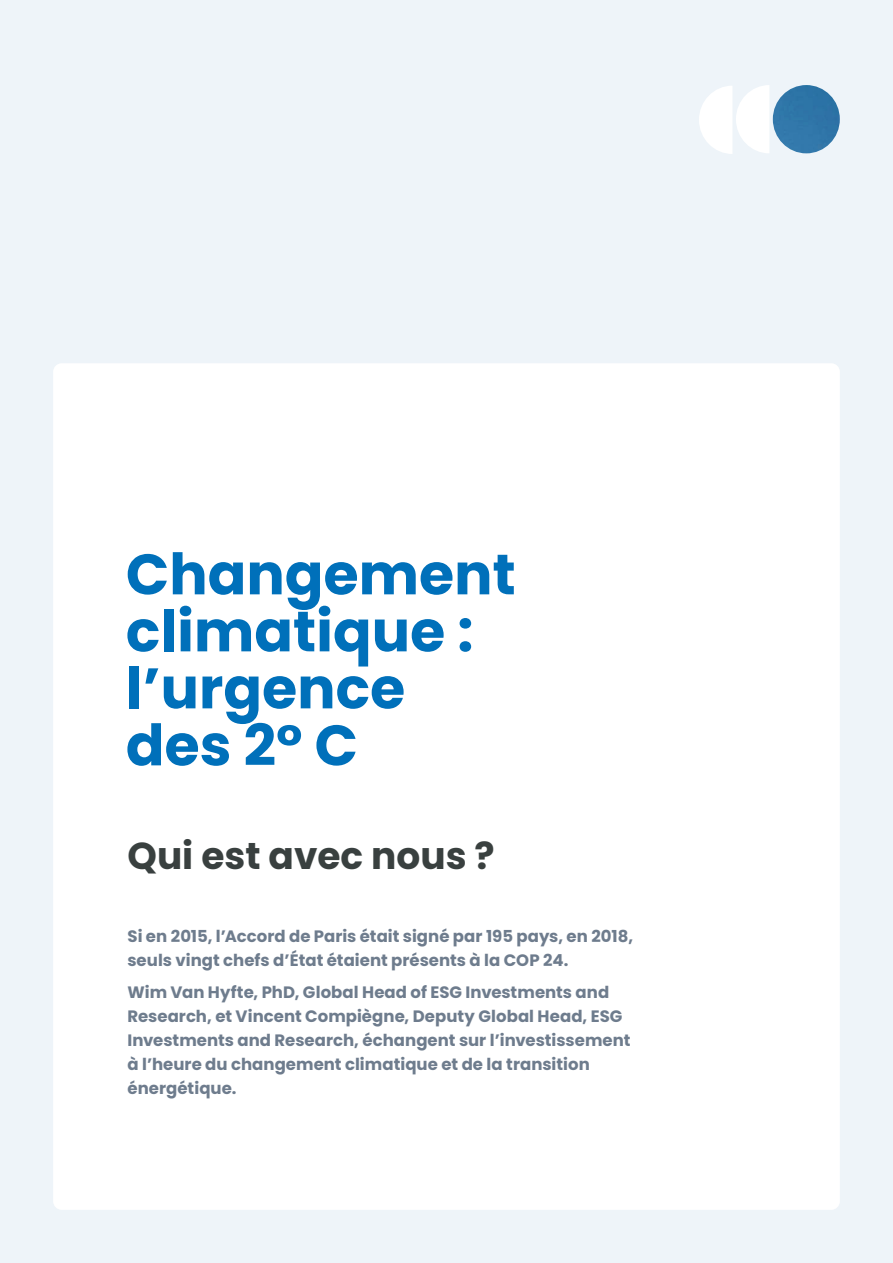
<style>
.page{position:relative;width:893px;height:1263px;background:#eef4f9}
.page>*{position:absolute;margin:0;border:0;box-sizing:border-box;transform-origin:0 0}
.t1{font:700 57px/57px "Poppins";color:#0070ba}
.t2{font:700 37.5px "Poppins";color:#39403f}
.t3{font:700 16.5px/24px "Poppins";color:#6e7c8d}
</style>
<div class="page">
<div style="left:53px;top:363px;width:787px;height:847px;background:#fff;border-radius:9px"></div>
<img style="left:773px;top:85px;width:67px;height:68px">
<svg style="left:699px;top:85px;width:70px;height:69px"></svg>
<h1 class="t1" style="left:126px;top:546px;width:391px">Changement climatique : l’urgence des 2° C</h1>
<h2 class="t2" style="left:127px;top:834px;width:369px">Qui est avec nous ?</h2>
<p class="t3" style="left:127px;top:924px;width:507px">Si en 2015, l’Accord de Paris était signé par 195 pays, en 2018, seuls vingt chefs d’État étaient présents à la COP 24.</p>
<p class="t3" style="left:127px;top:981px;width:504px">Wim Van Hyfte, PhD, Global Head of ESG Investments and Research, et Vincent Compiègne, Deputy Global Head, ESG Investments and Research, échangent sur l’investissement à l’heure du changement climatique et de la transition énergétique.</p>
</div>
